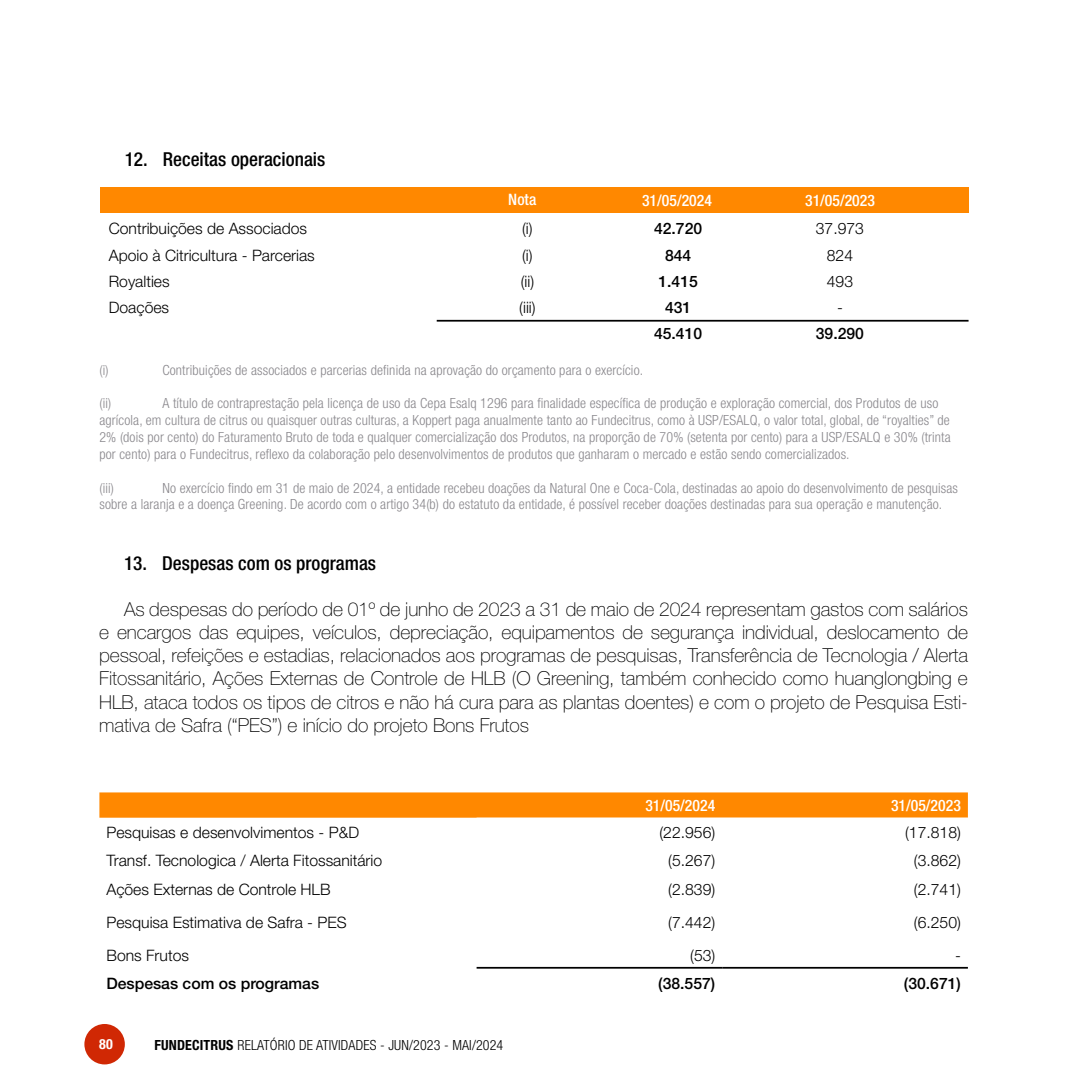
<style>
.page{position:relative;width:1067px;height:1092px;background:#fff}
.page>*{position:absolute;margin:0;border:0;box-sizing:border-box;transform-origin:0 0}
.t1{font:100 19.25px/23.1px "Helvetica Neue LT Std";letter-spacing:-.005em;color:#000;text-align:justify}
.t2{font:500 condensed 19.25px "Helvetica Neue LT Std";color:#000}
.t3{font:300 15.75px/26.2px "Helvetica Neue LT Std";color:#000}
.t4{font:500 15.75px/26.2px "Helvetica Neue LT Std";color:#000;text-align:center}
.t5{font:500 condensed 15.75px "Helvetica Neue LT Std";color:#fff}
.t6{font:300 condensed 14px/16.8px "Helvetica Neue LT Std";letter-spacing:.01em;color:#89878c}
.t7{font:300 condensed 14px "Helvetica Neue LT Std";letter-spacing:.01em;color:#000}
.t8{font:700 condensed 14px "Helvetica Neue LT Std";color:#fff}
.s1{font-weight:700}
</style>
<div class="page">
<div style="left:84px;top:1023px;width:41px;height:41px;background:#d02804;border-radius:50%"></div>
<svg style="left:99px;top:792px;width:868px;height:26px;background:#ff8b08"></svg>
<div style="left:100px;top:187px;width:868px;height:26px;background:#f80"></div>
<hr style="left:437px;top:320px;width:531px;height:1px;background:#000">
<hr style="left:476px;top:966px;width:246px;height:2px;background:#000">
<hr style="left:722px;top:966px;width:245px;height:2px;background:#000">
<h1 class="t2" style="left:125px;top:148px;width:202px">12. Receitas operacionais</h1>
<p class="t5" style="left:508px;top:190px;width:30px">Nota</p>
<p class="t5" style="left:642px;top:191px;width:71px">31/05/2024</p>
<p class="t5" style="left:805px;top:191px;width:71px">31/05/2023</p>
<p class="t3" style="left:519px;top:215px;width:18px">(i) (i) (ii) (iii)</p>
<p class="t3" style="left:109px;top:215px;width:207px">Contribuições de Associados<br>Apoio à Citricultura - Parcerias<br>Royalties<br>Doações</p>
<p class="t4" style="left:654px;top:215px;width:50px">42.720<br>844<br>1.415<br>431<br>45.410</p>
<p class="t3" style="left:816px;top:215px;width:50px;text-align:center">37.973<br>824<br>493<br>-</p>
<p class="t4" style="left:816px;top:320px;width:50px">39.290</p>
<p class="t6" style="left:99px;top:361px;width:11px">(i)</p>
<p class="t6" style="left:162px;top:361px;width:482px">Contribuições de associados e parcerias definida na aprovação do orçamento para o exercício.</p>
<p class="t6" style="left:99px;top:395px;width:13px">(ii)</p>
<p class="t6" style="left:99px;top:395px;width:853px;text-indent:63px">A título de contraprestação pela licença de uso da Cepa Esalq 1296 para finalidade específica de produção e exploração comercial, dos Produtos de uso agrícola, em cultura de citrus ou quaisquer outras culturas, a Koppert paga anualmente tanto ao Fundecitrus, como à USP/ESALQ, o valor total, global, de “royalties” de 2% (dois por cento) do Faturamento Bruto de toda e qualquer comercialização dos Produtos, na proporção de 70% (setenta por cento) para a USP/ESALQ e 30% (trinta por cento) para o Fundecitrus, reflexo da colaboração pelo desenvolvimentos de produtos que ganharam o mercado e estão sendo comercializados.</p>
<p class="t6" style="left:99px;top:479px;width:16px">(iii)</p>
<p class="t6" style="left:99px;top:479px;width:860px;text-indent:63px">No exercício findo em 31 de maio de 2024, a entidade recebeu doações da Natural One e Coca-Cola, destinadas ao apoio do desenvolvimento de pesquisas sobre a laranja e a doença Greening. De acordo com o artigo 34(b) do estatuto da entidade, é possível receber doações destinadas para sua operação e manutenção.</p>
<h1 class="t2" style="left:124px;top:551px;width:253px">13. Despesas com os programas</h1>
<p class="t1" style="left:99px;top:597px;width:870px;text-indent:25px">As despesas do período de 01º de junho de 2023 a 31 de maio de 2024 representam gastos com salários e encargos das equipes, veículos, depreciação, equipamentos de segurança individual, deslocamento de pessoal, refeições e estadias, relacionados aos programas de pesquisas, Transferência de Tecnologia / Alerta Fitossanitário, Ações Externas de Controle de HLB (O Greening, também conhecido como huanglongbing e HLB, ataca todos os tipos de citros e não há cura para as plantas doentes) e com o projeto de Pesquisa Esti&shy;mativa de Safra (“PES”) e início do projeto Bons Frutos</p>
<p class="t5" style="left:645px;top:795px;width:71px">31/05/2024</p>
<p class="t5" style="left:891px;top:795px;width:71px">31/05/2023</p>
<p class="t3" style="left:106px;top:818px;width:254px">Pesquisas e desenvolvimentos - P&amp;D</p>
<p class="t3" style="left:659px;top:818px;width:57px">(22.956)</p>
<p class="t3" style="left:905px;top:818px;width:57px">(17.818)</p>
<p class="t3" style="left:106px;top:846px;width:277px">Transf. Tecnologica / Alerta Fitossanitário</p>
<p class="t3" style="left:668px;top:846px;width:48px">(5.267)</p>
<p class="t3" style="left:914px;top:846px;width:48px">(3.862)</p>
<p class="t3" style="left:106px;top:876px;width:226px">Ações Externas de Controle HLB</p>
<p class="t3" style="left:668px;top:876px;width:48px">(2.839)</p>
<p class="t3" style="left:914px;top:876px;width:48px">(2.741)</p>
<p class="t3" style="left:106px;top:909px;width:242px">Pesquisa Estimativa de Safra - PES</p>
<p class="t3" style="left:668px;top:909px;width:48px">(7.442)</p>
<p class="t3" style="left:914px;top:909px;width:48px">(6.250)</p>
<p class="t3" style="left:106px;top:941px;width:84px">Bons Frutos</p>
<p class="t3" style="left:690px;top:941px;width:27px">(53)</p>
<p class="t3" style="left:955px;top:941px;width:7px">-</p>
<p class="t4" style="left:106px;top:969px;width:214px">Despesas com os programas</p>
<p class="t4" style="left:658px;top:969px;width:58px">(38.557)</p>
<p class="t4" style="left:904px;top:969px;width:58px">(30.671)</p>
<p class="t8" style="left:99px;top:1035px;width:15px">80</p>
<p class="t7" style="left:155px;top:1037px;width:350px"><span class="s1">FUNDECITRUS</span> RELATÓRIO DE ATIVIDADES - JUN/2023 - MAI/2024</p>
</div>
